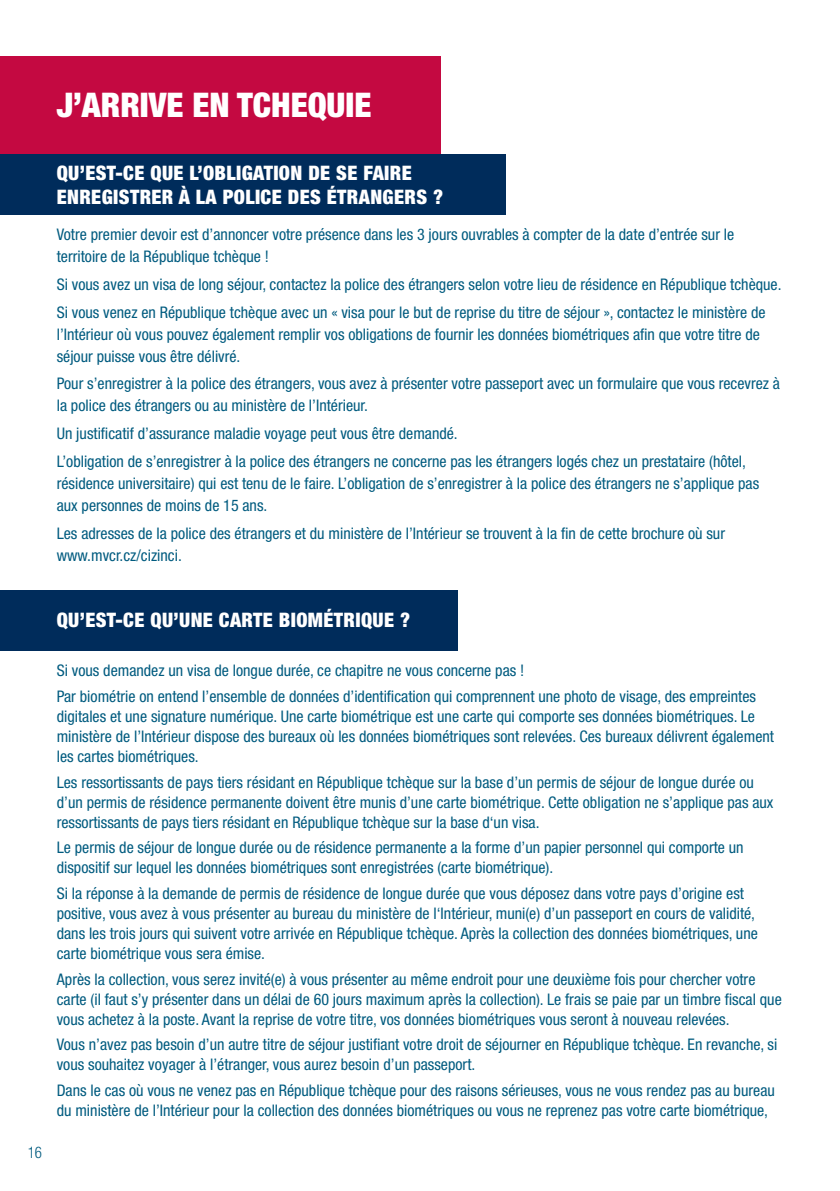
<style>
.page{position:relative;width:840px;height:1191px;background:#fff}
.page>*{position:absolute;margin:0;border:0;box-sizing:border-box;transform-origin:0 0}
.t1{font:900 condensed 34px "Helvetica Neue LT Pro";color:#fff}
.t2{font:900 condensed 20px/24px "Helvetica Neue LT Pro";letter-spacing:.02em;color:#fff}
.t3{font:condensed 16px/20px "Helvetica Neue LT Pro";color:#005b7f}
.t4{font:300 condensed 16px "Helvetica Neue LT Pro";color:#005b7f;scale:.93 1}
</style>
<div class="page">
<div style="left:0;top:57px;width:440px;height:97px;background:#c40941"></div>
<div style="left:0;top:154px;width:505px;height:61px;background:#002c5b"></div>
<div style="left:0;top:590px;width:457px;height:60px;background:#002c5b"></div>
<p class="t1" style="left:57px;top:84px;width:316px">J’ARRIVE EN TCHEQUIE</p>
<p class="t2" style="left:57px;top:161px;width:388px">QU’EST-CE QUE L’OBLIGATION DE SE FAIRE<br>ENREGISTRER À LA POLICE DES ÉTRANGERS ?</p>
<p class="t3" style="left:57px;top:224px;width:678px;line-height:22px">Votre premier devoir est d’annoncer votre présence dans les 3 jours ouvrables à compter de la date d’entrée sur le territoire de la République tchèque !</p>
<p class="t3" style="left:57px;top:274px;width:726px">Si vous avez un visa de long séjour, contactez la police des étrangers selon votre lieu de résidence en République tchèque.</p>
<p class="t3" style="left:57px;top:301px;width:710px;line-height:22px">Si vous venez en République tchèque avec un « visa pour le but de reprise du titre de séjour », contactez le ministère de l’Intérieur où vous pouvez également remplir vos obligations de fournir les données biométriques afin que votre titre de séjour puisse vous être délivré.</p>
<p class="t3" style="left:57px;top:373px;width:724px;line-height:22px">Pour s’enregistrer à la police des étrangers, vous avez à présenter votre passeport avec un formulaire que vous recevrez à la police des étrangers ou au ministère de l’Intérieur.</p>
<p class="t3" style="left:57px;top:423px;width:402px">Un justificatif d’assurance maladie voyage peut vous être demandé.</p>
<p class="t3" style="left:57px;top:450px;width:703px;line-height:22px">L’obligation de s’enregistrer à la police des étrangers ne concerne pas les étrangers logés chez un prestataire (hôtel, résidence universitaire) qui est tenu de le faire. L’obligation de s’enregistrer à la police des étrangers ne s’applique pas aux personnes de moins de 15 ans.</p>
<p class="t3" style="left:57px;top:522px;width:669px;line-height:22px">Les adresses de la police des étrangers et du ministère de l’Intérieur se trouvent à la fin de cette brochure où sur www.mvcr.cz/cizinci.</p>
<p class="t4" style="left:28px;top:1143px;width:17px">16</p>
<p class="t2" style="left:57px;top:608px;width:354px">QU’EST-CE QU’UNE CARTE BIOMÉTRIQUE ?</p>
<p class="t3" style="left:57px;top:660px;width:469px">Si vous demandez un visa de longue durée, ce chapitre ne vous concerne pas !</p>
<p class="t3" style="left:57px;top:686px;width:718px">Par biométrie on entend l’ensemble de données d’identification qui comprennent une photo de visage, des empreintes digitales et une signature numérique. Une carte biométrique est une carte qui comporte ses données biométriques. Le ministère de l’Intérieur dispose des bureaux où les données biométriques sont relevées. Ces bureaux délivrent également les cartes biométriques.</p>
<p class="t3" style="left:57px;top:772px;width:717px">Les ressortissants de pays tiers résidant en République tchèque sur la base d’un permis de séjour de longue durée ou d’un permis de résidence permanente doivent être munis d’une carte biométrique. Cette obligation ne s’applique pas aux ressortissants de pays tiers résidant en République tchèque sur la base d‘un visa.</p>
<p class="t3" style="left:57px;top:837px;width:688px">Le permis de séjour de longue durée ou de résidence permanente a la forme d’un papier personnel qui comporte un dispositif sur lequel les données biométriques sont enregistrées (carte biométrique).</p>
<p class="t3" style="left:57px;top:883px;width:702px">Si la réponse à la demande de permis de résidence de longue durée que vous déposez dans votre pays d’origine est positive, vous avez à vous présenter au bureau du ministère de l‘Intérieur, muni(e) d’un passeport en cours de validité, dans les trois jours qui suivent votre arrivée en République tchèque. Après la collection des données biométriques, une carte biométrique vous sera émise.</p>
<p class="t3" style="left:57px;top:969px;width:726px">Après la collection, vous serez invité(e) à vous présenter au même endroit pour une deuxième fois pour chercher votre carte (il faut s’y présenter dans un délai de 60 jours maximum après la collection). Le frais se paie par un timbre fiscal que vous achetez à la poste. Avant la reprise de votre titre, vos données biométriques vous seront à nouveau relevées.</p>
<p class="t3" style="left:57px;top:1034px;width:721px">Vous n’avez pas besoin d’un autre titre de séjour justifiant votre droit de séjourner en République tchèque. En revanche, si vous souhaitez voyager à l’étranger, vous aurez besoin d’un passeport.</p>
<p class="t3" style="left:57px;top:1080px;width:719px">Dans le cas où vous ne venez pas en République tchèque pour des raisons sérieuses, vous ne vous rendez pas au bureau du ministère de l’Intérieur pour la collection des données biométriques ou vous ne reprenez pas votre carte biométrique,</p>
</div>
